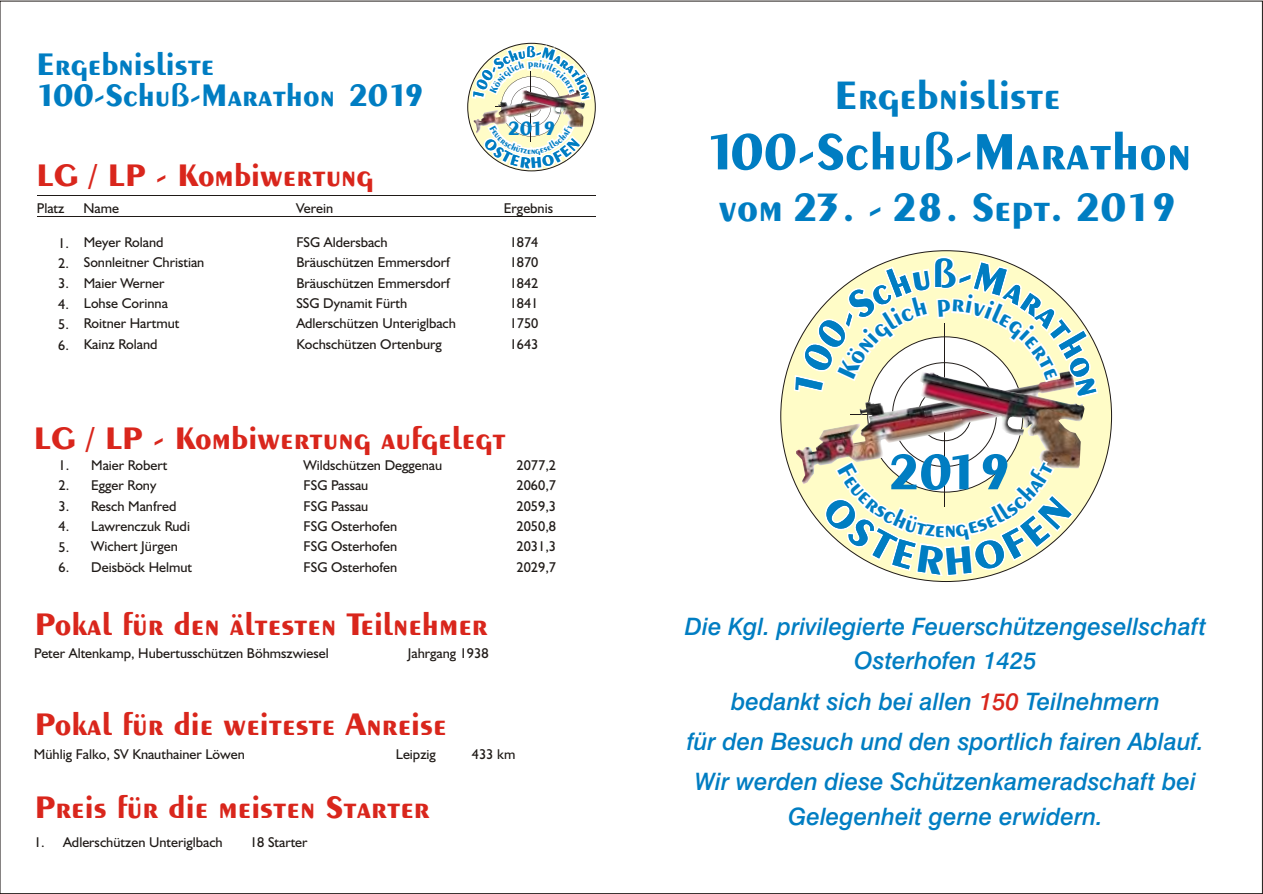
<style>
.page{position:relative;width:1263px;height:894px;background:#fff}
.page>*{position:absolute;margin:0;border:0;box-sizing:border-box;transform-origin:0 0}
.t1{font:54px "Exotc 350 Bd BT";color:#007dc2}
.t2{font:52.95px "Exotc 350 Bd BT";color:#007dc2}
.t3{font:42px "Exotc 350 Bd BT";color:#007dc2}
.t4{font:40.8px "Exotc 350 Bd BT";color:#007dc2}
.t5{font:33px "Exotc 350 Bd BT";color:#d9261c}
.t6{font:33px/30.9px "Exotc 350 Bd BT";color:#007dc2}
.t7{font:italic 24px/40.2px "Swis 721 Md BT";color:#007dc2;text-align:center}
.t8{font:20.4px "Exotc 350 Bd BT";color:#007dc2}
.t9{font:15.75px "Exotc 350 Bd BT";color:#007dc2}
.t10{font:14.25px/20.4px "Humanst 521 BT";color:#1f1a17;text-align:justify}
.s1{color:#d9261c}
</style>
<div class="page">
<hr style="left:37px;top:195px;width:558px;height:1px;background:#1f1a17">
<hr style="left:37px;top:216px;width:558px;height:1px;background:#1f1a17">
<svg style="left:468px;top:43px;width:128px;height:128px"></svg>
<div style="left:781px;top:251px;width:331px;height:331px;background:#fffcc7;border:1px solid #1f1a17;border-radius:50%"></div>
<img style="left:473px;top:48px;width:117px;height:120px">
<svg style="left:794px;top:263px;width:303px;height:311px"></svg>
<h3 class="t6" style="left:37px;top:51px;width:388px">Ergebnisliste<br>100-Schuß-Marathon 2019</h3>
<h3 class="t5" style="left:37px;top:161px;width:339px">LG / LP - Kombiwertung</h3>
<p class="t9" style="left:526px;top:45px;width:11px">ß</p>
<h3 class="t8" style="left:508px;top:120px;width:49px">2019</h3>
<p class="t10" style="left:37px;top:199px;width:29px">Platz</p>
<p class="t10" style="left:84px;top:199px;width:37px">Name</p>
<p class="t10" style="left:296px;top:199px;width:39px">Verein</p>
<p class="t10" style="left:504px;top:199px;width:51px">Ergebnis</p>
<p class="t10" style="left:84px;top:233px;width:81px">Meyer Roland</p>
<p class="t10" style="left:296px;top:233px;width:93px">FSG Aldersbach</p>
<p class="t10" style="left:510px;top:233px;width:30px">1874</p>
<p class="t10" style="left:84px;top:253px;width:122px">Sonnleitner Christian</p>
<p class="t10" style="left:296px;top:253px;width:155px">Bräuschützen Emmersdorf</p>
<p class="t10" style="left:510px;top:253px;width:30px">1870</p>
<p class="t10" style="left:84px;top:274px;width:82px">Maier Werner</p>
<p class="t10" style="left:296px;top:274px;width:155px">Bräuschützen Emmersdorf</p>
<p class="t10" style="left:510px;top:274px;width:30px">1842</p>
<p class="t10" style="left:84px;top:294px;width:86px">Lohse Corinna</p>
<p class="t10" style="left:296px;top:294px;width:112px">SSG Dynamit Fürth</p>
<p class="t10" style="left:510px;top:294px;width:30px">1841</p>
<p class="t10" style="left:84px;top:315px;width:97px">Roitner Hartmut</p>
<p class="t10" style="left:296px;top:315px;width:161px">Adlerschützen Unteriglbach</p>
<p class="t10" style="left:510px;top:315px;width:30px">1750</p>
<p class="t10" style="left:84px;top:335px;width:75px">Kainz Roland</p>
<p class="t10" style="left:296px;top:335px;width:147px">Kochschützen Ortenburg</p>
<p class="t10" style="left:510px;top:335px;width:30px">1643</p>
<p class="t10" style="left:58px;top:234px;width:12px">1.<br>2.<br>3.<br>4.<br>5.<br>6.</p>
<h3 class="t5" style="left:34px;top:424px;width:473px">LG / LP - Kombiwertung aufgelegt</h3>
<p class="t10" style="left:59px;top:456px;width:12px">1.<br>2.<br>3.<br>4.<br>5.<br>6.</p>
<p class="t10" style="left:91px;top:456px;width:78px">Maier Robert</p>
<p class="t10" style="left:304px;top:456px;width:140px">Wildschützen Deggenau</p>
<p class="t10" style="left:517px;top:456px;width:41px">2077,2</p>
<p class="t10" style="left:91px;top:476px;width:67px">Egger Rony</p>
<p class="t10" style="left:304px;top:476px;width:66px">FSG Passau</p>
<p class="t10" style="left:517px;top:476px;width:41px">2060,7</p>
<p class="t10" style="left:91px;top:497px;width:87px">Resch Manfred</p>
<p class="t10" style="left:304px;top:497px;width:66px">FSG Passau</p>
<p class="t10" style="left:517px;top:497px;width:41px">2059,3</p>
<p class="t10" style="left:91px;top:517px;width:100px">Lawrenczuk Rudi</p>
<p class="t10" style="left:304px;top:517px;width:95px">FSG Osterhofen</p>
<p class="t10" style="left:517px;top:517px;width:41px">2050,8</p>
<p class="t10" style="left:91px;top:537px;width:88px">Wichert Jürgen</p>
<p class="t10" style="left:304px;top:537px;width:95px">FSG Osterhofen</p>
<p class="t10" style="left:517px;top:537px;width:41px">2031,3</p>
<p class="t10" style="left:91px;top:558px;width:103px">Deisböck Helmut</p>
<p class="t10" style="left:304px;top:558px;width:95px">FSG Osterhofen</p>
<p class="t10" style="left:517px;top:558px;width:41px">2029,7</p>
<h3 class="t5" style="left:35px;top:610px;width:455px">Pokal für den ältesten Teilnehmer</h3>
<p class="t10" style="left:34px;top:644px;width:296px">Peter Altenkamp, Hubertusschützen Böhmszwiesel</p>
<p class="t10" style="left:408px;top:644px;width:82px">Jahrgang 1938</p>
<h3 class="t5" style="left:35px;top:710px;width:413px">Pokal für die weiteste Anreise</h3>
<p class="t10" style="left:34px;top:745px;width:212px">Mühlig Falko, SV Knauthainer Löwen</p>
<p class="t10" style="left:396px;top:745px;width:42px">Leipzig</p>
<p class="t10" style="left:472px;top:745px;width:45px">433 km</p>
<h3 class="t5" style="left:35px;top:793px;width:397px">Preis für die meisten Starter</h3>
<p class="t10" style="left:34px;top:833px;width:190px">1. Adlerschützen Unteriglbach</p>
<p class="t10" style="left:250px;top:833px;width:59px">18 Starter</p>
<h3 class="t3" style="left:834px;top:77px;width:228px">Ergebnisliste</h3>
<h1 class="t1" style="left:706px;top:128px;width:488px">100-Schuß-Marathon</h1>
<h3 class="t3" style="left:719px;top:189px;width:459px">vom 23. - 28. Sept. 2019</h3>
<h3 class="t4" style="left:933px;top:256px;width:26px">ß</h3>
<h2 class="t2" style="left:889px;top:449px;width:123px">2019</h2>
<h3 class="t7" style="left:685px;top:611px;width:523px;line-height:34.5px">Die Kgl. privilegierte Feuerschützengesellschaft<br>Osterhofen 1425</h3>
<h3 class="t7" style="left:687px;top:683px;width:518px">bedankt sich bei allen <span class="s1">150</span> Teilnehmern<br>für den Besuch und den sportlich fairen Ablauf.<br>Wir werden diese Schützenkameradschaft bei</h3>
<h3 class="t7" style="left:788px;top:798px;width:316px">Gelegenheit gerne erwidern.</h3>
</div>
